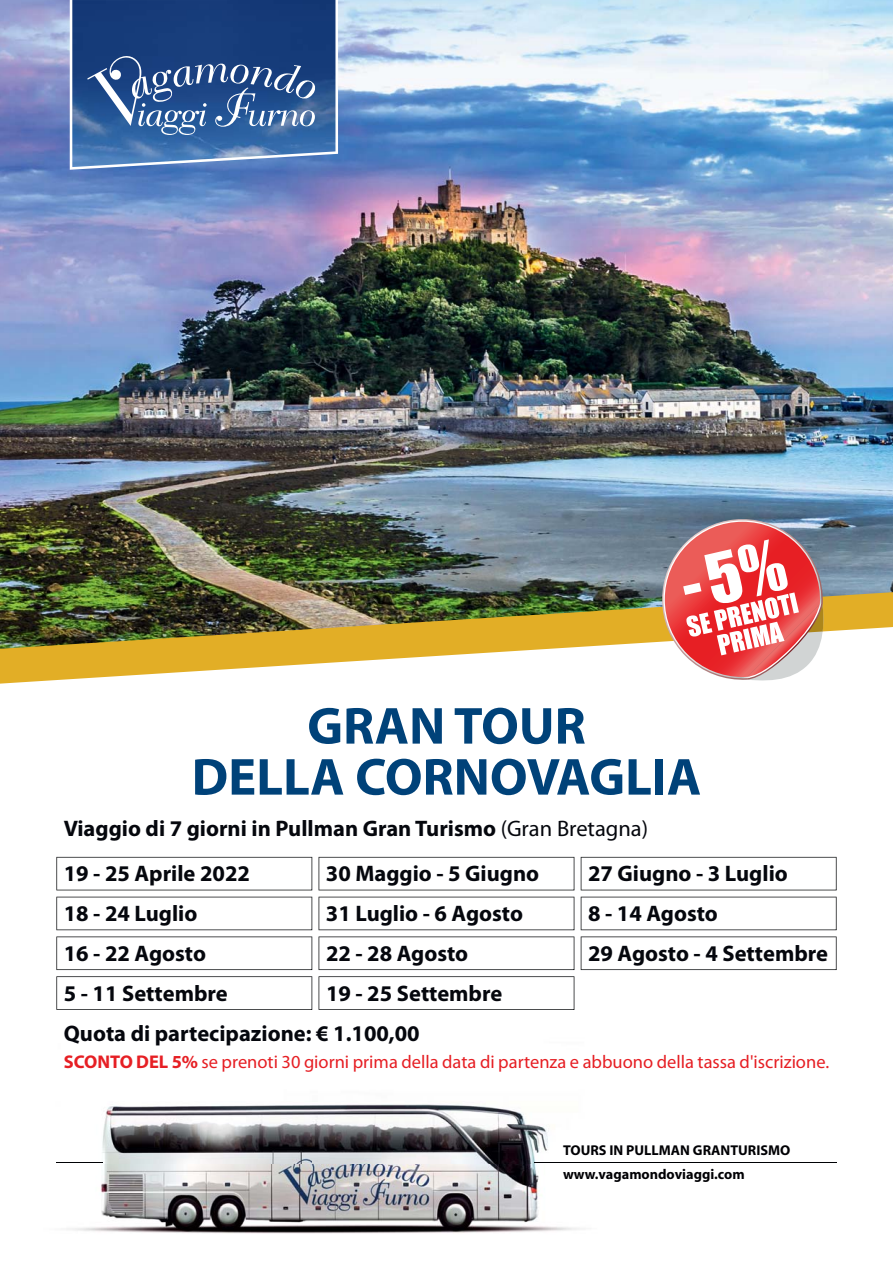
<style>
.page{position:relative;width:893px;height:1263px;background:#fff}
.page>*{position:absolute;margin:0;border:0;box-sizing:border-box;transform-origin:0 0}
.t1{font:700 52.5px/51px "Myriad";color:#004279;text-align:center}
.t2{font:700 22.5px/39.8px "Myriad Pro";color:#05070d}
.t3{font:18.45px "Myriad Pro";color:#e61f24}
.t4{font:700 14.25px/24px "Myriad";color:#000104}
.s1{font-weight:400}
.s2{font-weight:700}
</style>
<div class="page">
<img style="left:0;top:0;width:893px;height:592px">
<img style="left:56px;top:871px;width:781px;height:363px">
<img style="left:0;top:592px;width:893px;height:92px">
<hr style="left:57px;top:1162px;width:46px;height:1px;background:#000104">
<hr style="left:534px;top:1162px;width:302px;height:1px;background:#000104">
<svg style="left:70px;top:0;width:268px;height:170px"></svg>
<img style="left:72px;top:0;width:263px;height:167px">
<svg style="left:87px;top:53px;width:228px;height:82px;background:#44699d"></svg>
<svg style="left:654px;top:511px;width:172px;height:172px"></svg>
<svg style="left:56px;top:897px;width:256px;height:33px"></svg>
<svg style="left:319px;top:897px;width:255px;height:33px"></svg>
<svg style="left:56px;top:936px;width:256px;height:34px"></svg>
<svg style="left:319px;top:936px;width:255px;height:34px"></svg>
<svg style="left:56px;top:976px;width:256px;height:34px"></svg>
<svg style="left:319px;top:976px;width:255px;height:34px"></svg>
<svg style="left:581px;top:936px;width:256px;height:34px"></svg>
<svg style="left:56px;top:857px;width:256px;height:33px"></svg>
<svg style="left:319px;top:857px;width:255px;height:33px"></svg>
<svg style="left:581px;top:857px;width:256px;height:33px"></svg>
<svg style="left:581px;top:897px;width:256px;height:33px"></svg>
<h1 class="t1" style="left:192px;top:705px;width:511px">GRAN TOUR<br>DELLA CORNOVAGLIA</h1>
<p class="t2" style="left:64px;top:811px;width:586px">Viaggio di 7 giorni in Pullman Gran Turismo <span class="s1">(Gran Bretagna)</span></p>
<p class="t2" style="left:64px;top:856px;width:188px">19 - 25 Aprile 2022</p>
<p class="t2" style="left:326px;top:856px;width:215px">30 Maggio - 5 Giugno</p>
<p class="t2" style="left:588px;top:856px;width:201px">27 Giugno - 3 Luglio<br>8 - 14 Agosto</p>
<p class="t2" style="left:64px;top:896px;width:135px">18 - 24 Luglio</p>
<p class="t2" style="left:326px;top:896px;width:199px">31 Luglio - 6 Agosto</p>
<p class="t2" style="left:64px;top:936px;width:144px">16 - 22 Agosto</p>
<p class="t2" style="left:326px;top:936px;width:144px">22 - 28 Agosto</p>
<p class="t2" style="left:64px;top:975px;width:165px">5 - 11 Settembre</p>
<p class="t2" style="left:326px;top:975px;width:178px">19 - 25 Settembre</p>
<p class="t2" style="left:588px;top:936px;width:241px">29 Agosto - 4 Settembre</p>
<p class="t2" style="left:64px;top:1016px;width:357px">Quota di partecipazione: € 1.100,00</p>
<p class="t3" style="left:64px;top:1055px;width:767px"><span class="s2">SCONTO DEL 5%</span> se prenoti 30 giorni prima della data di partenza e abbuono della tassa d'iscrizione.</p>
<p class="t4" style="left:563px;top:1139px;width:229px">TOURS IN PULLMAN GRANTURISMO www.vagamondoviaggi.com</p>
</div>
